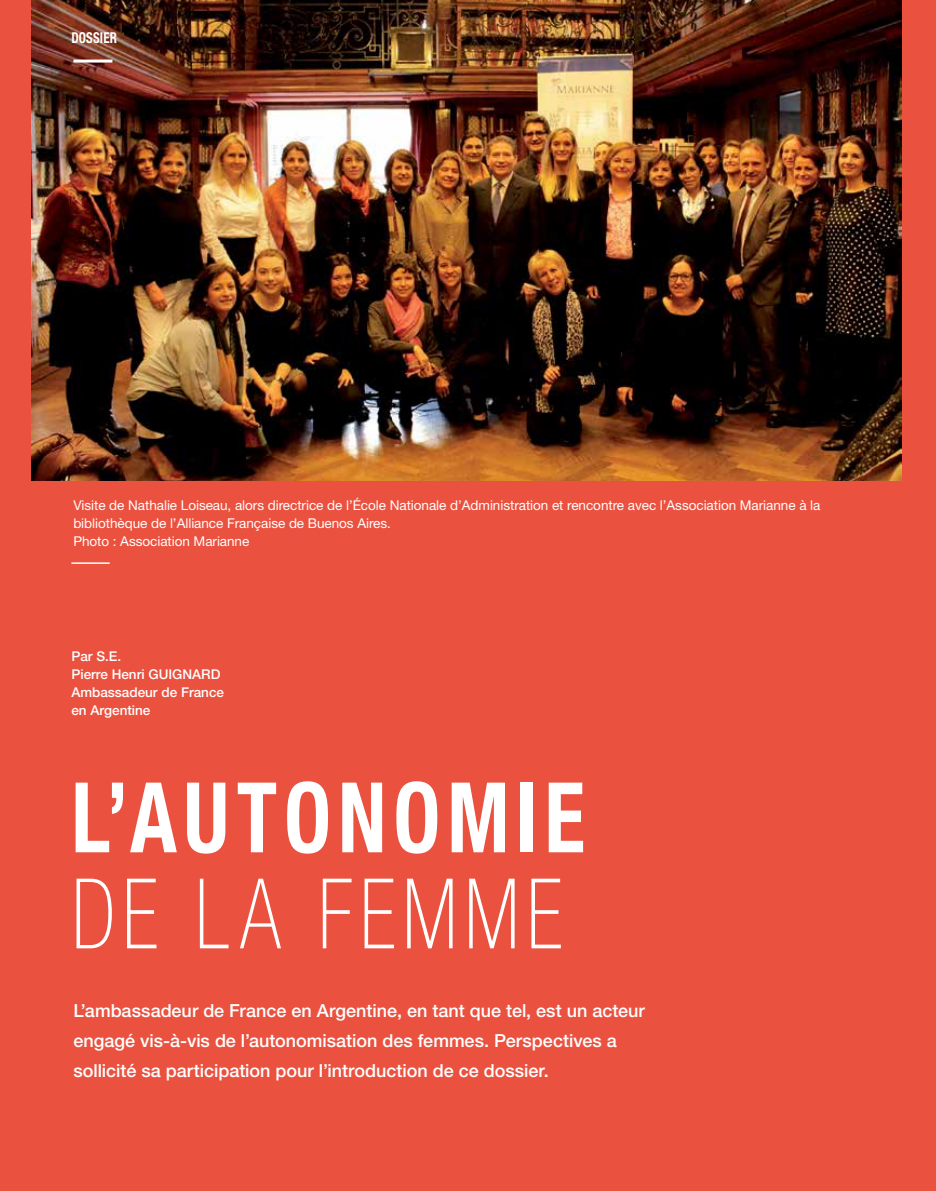
<style>
.page{position:relative;width:936px;height:1191px;background:#fff}
.page>*{position:absolute;margin:0;border:0;box-sizing:border-box;transform-origin:0 0}
.t1{font:700 condensed 97.5px "Helvetica Neue LT Std";letter-spacing:.085em;color:#fff;scale:.86 1}
.t2{font:100 condensed 97.5px "Helvetica Neue LT Std";letter-spacing:.09em;color:#fff;scale:.86 1}
.t3{font:500 18px/30.3px "Helvetica Neue LT Std";color:#fff}
.t4{font:700 condensed 15px "Helvetica Neue LT Std";letter-spacing:.005em;color:#fff;scale:.86 1}
.t5{font:13.5px/18px "Helvetica Neue LT Std";letter-spacing:-.005em;color:#fff}
.t6{font:500 13.5px/18px "Helvetica Neue LT Std";color:#fff}
</style>
<div class="page">
<div style="left:0;top:0;width:935px;height:1191px;background:#eb513f"></div>
<img style="left:32px;top:0;width:869px;height:480px">
<hr style="left:73px;top:60px;width:39px;height:3px;background:#fff">
<hr style="left:71px;top:562px;width:39px;height:2px;background:#fff">
<p class="t4" style="left:71px;top:28px;width:54px">DOSSIER</p>
<p class="t5" style="left:73px;top:496px;width:748px">Visite de Nathalie Loiseau, alors directrice de l’École Nationale d’Administration et rencontre avec l’Association Marianne à la bibliothèque de l’Alliance Française de Buenos Aires.<br>Photo : Association Marianne</p>
<p class="t6" style="left:71px;top:647px;width:154px">Par S.E.<br>Pierre Henri GUIGNARD<br>Ambassadeur de France en Argentine</p>
<h1 class="t1" style="left:71px;top:758px;width:598px">L’AUTONOMIE</h1>
<h1 class="t2" style="left:71px;top:859px;width:572px">DE LA FEMME</h1>
<h2 class="t3" style="left:73px;top:995px;width:573px">L’ambassadeur de France en Argentine, en tant que tel, est un acteur engagé vis-à-vis de l’autonomisation des femmes. Perspectives a sollicité sa participation pour l’introduction de ce dossier.</h2>
</div>
